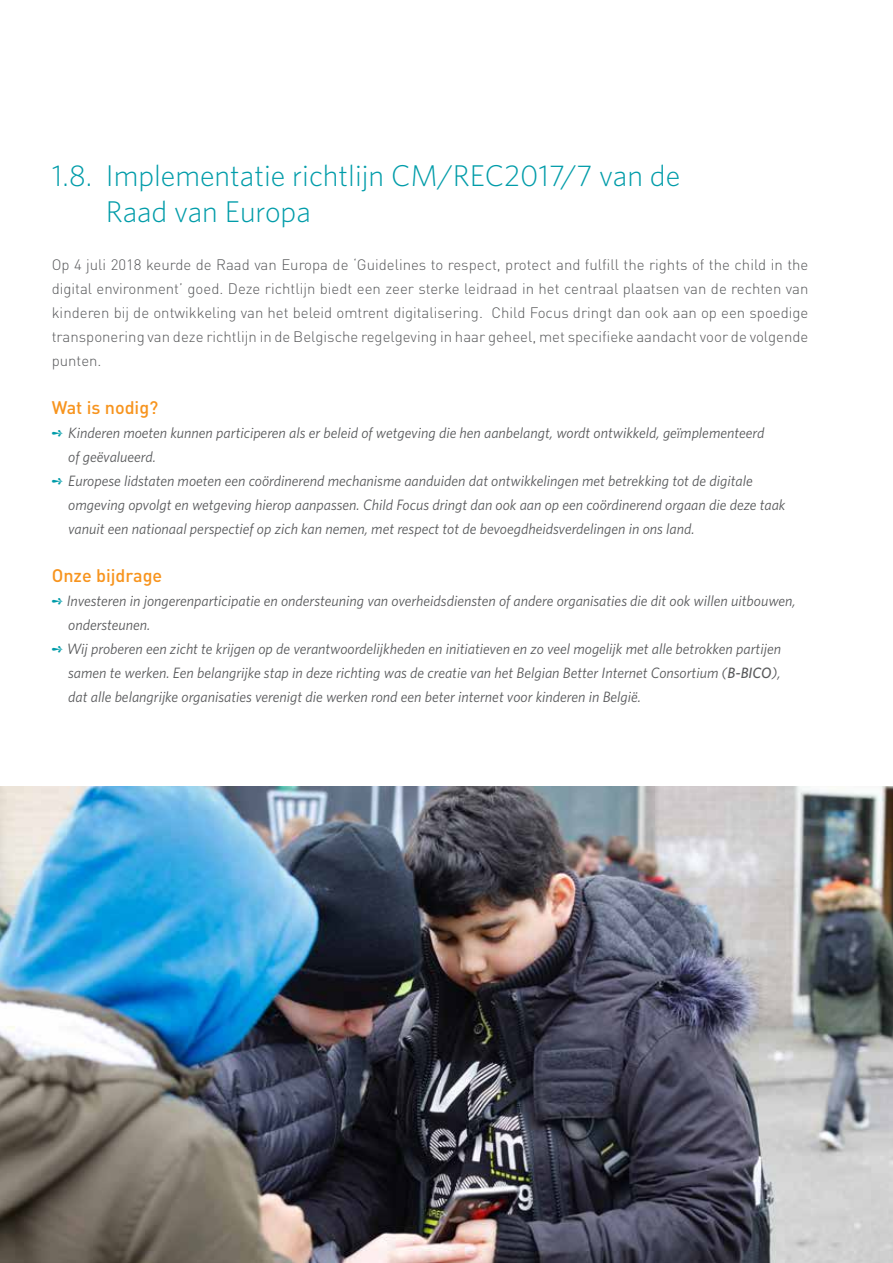
<style>
.page{position:relative;width:893px;height:1263px;background:#fff}
.page>*{position:absolute;margin:0;border:0;box-sizing:border-box;transform-origin:0 0}
.t1{font:300 30px/36px "Whitney";color:#009ca9}
.t2{font:500 18px "DIN";color:#f7941e}
.t3{font:italic 15px "Whitney";color:#58595b}
.t4{font:300 15px/24px "DIN";color:#58595b;text-align:justify}
.s1{color:#009ca9}
.s2{font-weight:500}
</style>
<div class="page">
<img style="left:0;top:786px;width:893px;height:477px">
<h1 class="t1" style="left:106px;top:157px;width:576px;text-indent:-54px">1.8. Implementatie richtlijn CM/REC2017/7 van de<br>Raad van Europa</h1>
<p class="t4" style="left:52px;top:252px;width:758px">Op 4 juli 2018 keurde de Raad van Europa de ‘Guidelines to respect, protect and fulfill the rights of the child in the digital environment’ goed. Deze richtlijn biedt een zeer sterke leidraad in het centraal plaatsen van de rechten van kinderen bij de ontwikkeling van het beleid omtrent digitalisering. Child Focus dringt dan ook aan op een spoedige transponering van deze richtlijn in de Belgische regelgeving in haar geheel, met specifieke aandacht voor de volgende punten.</p>
<p class="t2" style="left:52px;top:396px;width:108px">Wat is nodig?</p>
<p class="t3" style="left:52px;top:423px;width:714px"><span class="s1">➺</span> Kinderen moeten kunnen participeren als er beleid of wetgeving die hen aanbelangt, wordt ontwikkeld, geïmplementeerd</p>
<p class="t3" style="left:68px;top:447px;width:89px">of geëvalueerd.</p>
<p class="t3" style="left:52px;top:471px;width:702px"><span class="s1">➺</span> Europese lidstaten moeten een coördinerend mechanisme aanduiden dat ontwikkelingen met betrekking tot de digitale</p>
<p class="t3" style="left:68px;top:495px;width:719px">omgeving opvolgt en wetgeving hierop aanpassen. Child Focus dringt dan ook aan op een coördinerend orgaan die deze taak</p>
<p class="t3" style="left:68px;top:519px;width:628px">vanuit een nationaal perspectief op zich kan nemen, met respect tot de bevoegdheidsverdelingen in ons land.</p>
<p class="t2" style="left:52px;top:564px;width:112px">Onze bijdrage</p>
<p class="t3" style="left:52px;top:591px;width:745px"><span class="s1">➺</span> Investeren in jongerenparticipatie en ondersteuning van overheidsdiensten of andere organisaties die dit ook willen uitbouwen,</p>
<p class="t3" style="left:68px;top:615px;width:84px">ondersteunen.</p>
<p class="t3" style="left:52px;top:639px;width:731px"><span class="s1">➺</span> Wij proberen een zicht te krijgen op de verantwoordelijkheden en initiatieven en zo veel mogelijk met alle betrokken partijen</p>
<p class="t3" style="left:68px;top:663px;width:714px">samen te werken. Een belangrijke stap in deze richting was de creatie van het Belgian Better Internet Consortium (<span class="s2">B-BICO</span>),</p>
<p class="t3" style="left:68px;top:687px;width:574px">dat alle belangrijke organisaties verenigt die werken rond een beter internet voor kinderen in België.</p>
</div>
